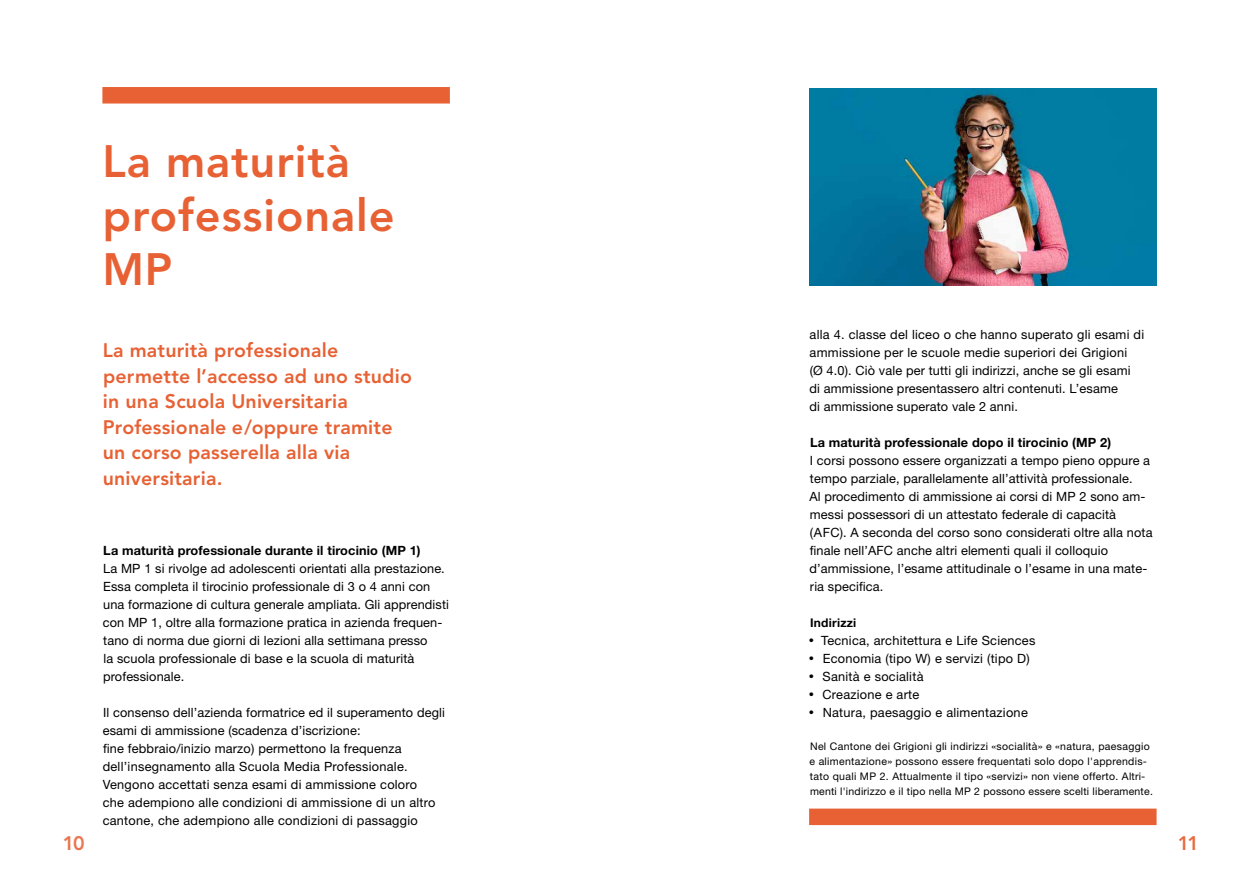
<style>
.page{position:relative;width:1259px;height:893px;background:#fff}
.page>*{position:absolute;margin:0;border:0;box-sizing:border-box;transform-origin:0 0}
.t1{font:800 45px/54px "Avenir LT Pro";letter-spacing:.02em;color:#e76134}
.t2{font:800 19.5px/25.5px "Avenir LT Pro";letter-spacing:.01em;color:#e76134}
.t3{font:12.75px/18px "Helvetica Neue LT Std";letter-spacing:.01em;color:#000}
.t4{font:700 12.75px "Helvetica Neue LT Std";letter-spacing:.01em;color:#000}
.t5{font:700 12px "Helvetica Neue LT Std";letter-spacing:.02em;color:#000}
.t6{font:10.5px/15px "Helvetica Neue LT Std";letter-spacing:.03em;color:#000}
.s1{font-size:10.5px}
</style>
<div class="page">
<div style="left:102px;top:87px;width:348px;height:17px;background:#e76134"></div>
<div style="left:809px;top:809px;width:347px;height:16px;background:#e76134"></div>
<img style="left:809px;top:88px;width:347px;height:197px">
<h1 class="t1" style="left:102px;top:135px;width:294px">La maturità professionale<br>MP</h1>
<h2 class="t2" style="left:103px;top:338px;width:310px">La maturità professionale permette l’accesso ad uno studio in una Scuola Universitaria<br>Professionale e/oppure tramite un corso passerella alla via universitaria.</h2>
<p class="t4" style="left:103px;top:543px;width:319px">La maturità professionale durante il tirocinio (MP 1)</p>
<p class="t3" style="left:103px;top:559px;width:348px">La MP 1 si rivolge ad adolescenti orientati alla prestazione.<br>Essa completa il tirocinio professionale di 3 o 4 anni con una formazione di cultura generale ampliata. Gli apprendisti con MP 1, oltre alla formazione pratica in azienda frequen&shy;tano di norma due giorni di lezioni alla settimana presso<br>la scuola professionale di base e la scuola di maturità professionale.</p>
<p class="t3" style="left:103px;top:703px;width:344px">Il consenso dell’azienda formatrice ed il superamento degli esami di ammissione (scadenza d’iscrizione:<br>fine febbraio/inizio marzo) permettono la frequenza dell’insegnamento alla Scuola Media Professionale.<br>Vengono accettati senza esami di ammissione coloro<br>che adempiono alle condizioni di ammissione di un altro cantone, che adempiono alle condizioni di passaggio</p>
<p class="t3" style="left:809px;top:325px;width:336px">alla 4. classe del liceo o che hanno superato gli esami di ammissione per le scuole medie superiori dei Grigioni<br>(Ø 4.0). Ciò vale per tutti gli indirizzi, anche se gli esami<br>di ammissione presentassero altri contenuti. L’esame<br>di ammissione superato vale 2 anni.</p>
<p class="t4" style="left:810px;top:435px;width:303px">La maturità professionale dopo il tirocinio (MP 2)</p>
<p class="t3" style="left:809px;top:451px;width:345px">I corsi possono essere organizzati a tempo pieno oppure a tempo parziale, parallelamente all’attività professionale.<br>Al procedimento di ammissione ai corsi di MP 2 sono am&shy;messi possessori di un attestato federale di capacità (AFC). A seconda del corso sono considerati oltre alla nota finale nell’AFC anche altri elementi quali il colloquio d’ammissione, l’esame attitudinale o l’esame in una mate&shy;ria specifica.</p>
<p class="t5" style="left:810px;top:615px;width:48px">Indirizzi</p>
<p class="t3" style="left:808px;top:631px;width:228px"><span class="s1">•</span> Tecnica, architettura e Life Sciences</p>
<p class="t3" style="left:808px;top:649px;width:223px"><span class="s1">•</span> Economia (tipo W) e servizi (tipo D)</p>
<p class="t3" style="left:808px;top:667px;width:116px"><span class="s1">•</span> Sanità e socialità</p>
<p class="t3" style="left:808px;top:685px;width:112px"><span class="s1">•</span> Creazione e arte</p>
<p class="t3" style="left:808px;top:703px;width:221px"><span class="s1">•</span> Natura, paesaggio e alimentazione</p>
<p class="t6" style="left:809px;top:739px;width:345px">Nel Cantone dei Grigioni gli indirizzi «socialità» e «natura, paesaggio e alimentazione» possono essere frequentati solo dopo l'apprendis&shy;tato quali MP 2. Attualmente il tipo «servizi» non viene offerto. Altri&shy;menti l'indirizzo e il tipo nella MP 2 possono essere scelti liberamente.</p>
<h2 class="t2" style="left:63px;top:831px;width:24px">10</h2>
<h2 class="t2" style="left:1177px;top:831px;width:23px">11</h2>
</div>
